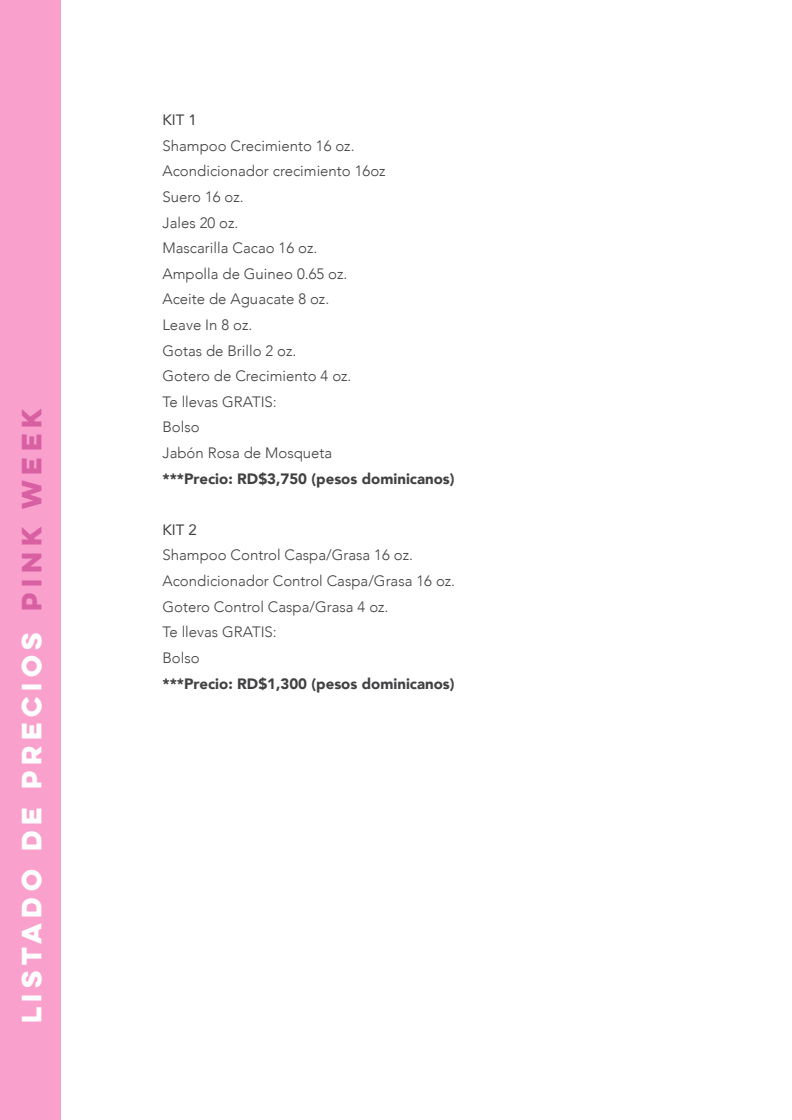
<style>
.page{position:relative;width:792px;height:1120px;background:#fff}
.page>*{position:absolute;margin:0;border:0;box-sizing:border-box;transform-origin:0 0}
.t1{font:700 25px "Lulo Clean One";color:#fff}
.t2{font:300 15px/25.6px "Avenir";color:#414042}
.t3{font:900 15px "Avenir";color:#414042}
.t4{font:15px "Avenir";color:#414042}
.s1{color:#d860a2}
</style>
<div class="page">
<div style="left:0;top:0;width:60px;height:1120px;background:#f9a0cd"></div>
<h1 class="t1" style="left:12px;top:1023px;width:622px;rotate:-90deg">LISTADO DE PRECIOS <span class="s1">PINK WEEK</span></h1>
<p class="t4" style="left:162px;top:108px;width:36px">KIT 1</p>
<p class="t2" style="left:162px;top:133px;width:225px">Shampoo Crecimiento 16 oz.<br>Acondicionador crecimiento 16oz<br>Suero 16 oz.<br>Jales 20 oz.<br>Mascarilla Cacao 16 oz.<br>Ampolla de Guineo 0.65 oz.<br>Aceite de Aguacate 8 oz.<br>Leave In 8 oz.<br>Gotas de Brillo 2 oz.<br>Gotero de Crecimiento 4 oz.<br>Te llevas GRATIS:<br>Bolso<br>Jabón Rosa de Mosqueta</p>
<p class="t3" style="left:162px;top:466px;width:294px">***Precio: RD$3,750 (pesos dominicanos)</p>
<p class="t4" style="left:162px;top:518px;width:36px">KIT 2</p>
<p class="t2" style="left:162px;top:543px;width:294px">Shampoo Control Caspa/Grasa 16 oz.<br>Acondicionador Control Caspa/Grasa 16 oz.<br>Gotero Control Caspa/Grasa 4 oz.<br>Te llevas GRATIS:<br>Bolso</p>
<p class="t3" style="left:162px;top:670px;width:294px">***Precio: RD$1,300 (pesos dominicanos)</p>
</div>
